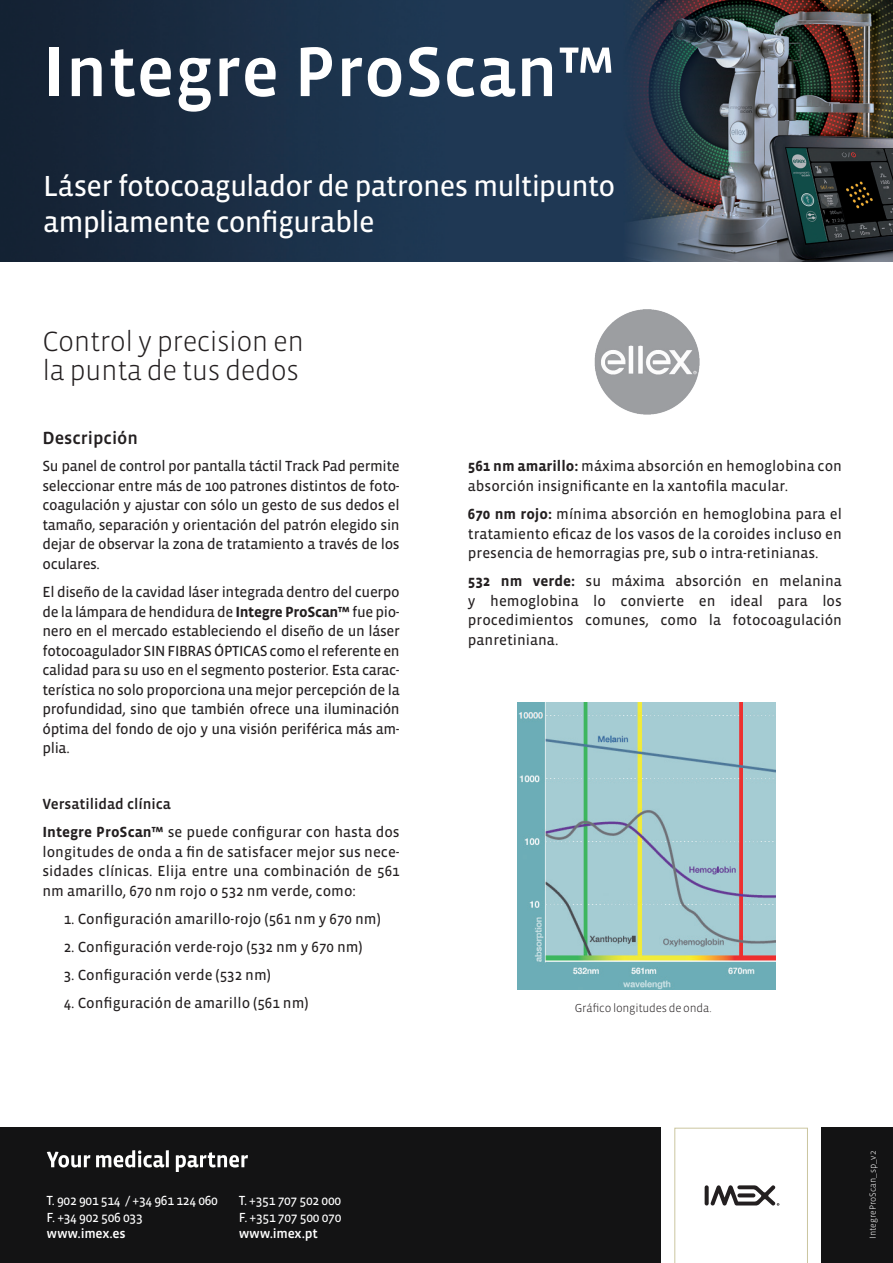
<style>
.page{position:relative;width:893px;height:1263px;background:#fff}
.page>*{position:absolute;margin:0;border:0;box-sizing:border-box;transform-origin:0 0}
.t1{font:72px "Vista Sans Med";color:#fff}
.t2{font:29.7px/35.8px "Vista Sans Reg";letter-spacing:-.03em;color:#fff}
.t3{font:300 28.5px/29.4px "Vista Sans";letter-spacing:-.02em;color:#231f20}
.t4{font:18px "Vista Sans Med";color:#231f20}
.t5{font:15px/19.5px "Vista Sans Reg";color:#231f20;text-align:justify}
.t6{font:15px "Vista Sans Med";color:#231f20}
.t7{font:13.5px/16.5px "Vista Sans Reg";letter-spacing:-.02em;color:#fff}
.t8{font:13.5px "Vista Sans Med";letter-spacing:-.02em;color:#fff}
.t9{font:300 11.85px "Vista Sans";letter-spacing:-.02em;color:#231f20}
.t10{font:300 9px "Vista Sans";color:#fff}
.s1{font-family:"Vista Sans";font-weight:700}
</style>
<div class="page">
<svg style="left:674px;top:1128px;width:134px;height:135px"></svg>
<div style="left:821px;top:1128px;width:72px;height:135px;background:#131314"></div>
<div style="left:0;top:1128px;width:661px;height:135px;background:#131314"></div>
<svg style="left:47px;top:1150px;width:201px;height:22px"></svg>
<img style="left:0;top:0;width:893px;height:262px">
<img style="left:594px;top:309px;width:106px;height:106px">
<img style="left:518px;top:703px;width:258px;height:286px">
<h1 class="t1" style="left:43px;top:35px;width:573px">Integre ProScan™</h1>
<h2 class="t2" style="left:43px;top:169px;width:574px">Láser fotocoagulador de patrones multipunto ampliamente configurable</h2>
<h3 class="t3" style="left:43px;top:327px;width:263px">Control y precision en la punta de tus dedos</h3>
<p class="t4" style="left:43px;top:428px;width:97px">Descripción</p>
<p class="t5" style="left:43px;top:457px;width:359px">Su panel de control por pantalla táctil Track Pad permite seleccionar entre más de 100 patrones distintos de foto&shy;coagulación y ajustar con sólo un gesto de sus dedos el tamaño, separación y orientación del patrón elegido sin dejar de observar la zona de tratamiento a través de los oculares.</p>
<p class="t5" style="left:43px;top:582px;width:359px">El diseño de la cavidad láser integrada dentro del cuerpo de la lámpara de hendidura de <span class="s1">Integre ProScan™</span> fue pio&shy;nero en el mercado estableciendo el diseño de un láser fotocoagulador SIN FIBRAS ÓPTICAS como el referente en calidad para su uso en el segmento posterior. Esta carac&shy;terística no solo proporciona una mejor percepción de la profundidad, sino que también ofrece una iluminación óptima del fondo de ojo y una visión periférica más am&shy;plia.</p>
<p class="t6" style="left:43px;top:796px;width:130px">Versatilidad clínica</p>
<p class="t5" style="left:43px;top:822px;width:359px"><span class="s1">Integre ProScan™</span> se puede configurar con hasta dos longitudes de onda a fin de satisfacer mejor sus nece&shy;sidades clínicas. Elija entre una combinación de 561 nm amarillo, 670 nm rojo o 532 nm verde, como:</p>
<p class="t5" style="left:64px;top:909px;width:318px">1. Configuración amarillo-rojo (561 nm y 670 nm)</p>
<p class="t5" style="left:64px;top:937px;width:300px">2. Configuración verde-rojo (532 nm y 670 nm)</p>
<p class="t5" style="left:64px;top:965px;width:209px">3. Configuración verde (532 nm)</p>
<p class="t5" style="left:64px;top:993px;width:246px">4. Configuración de amarillo (561 nm)</p>
<p class="t5" style="left:468px;top:457px;width:375px"><span class="s1">561 nm amarillo:</span> máxima absorción en hemoglobina con absorción insignificante en la xantofila macular.</p>
<p class="t5" style="left:468px;top:504px;width:375px"><span class="s1">670 nm rojo:</span> mínima absorción en hemoglobina para el tratamiento eficaz de los vasos de la coroides incluso en presencia de hemorragias pre, sub o intra-retinianas.</p>
<p class="t5" style="left:468px;top:571px;width:375px"><span class="s1">532 nm verde:</span> su máxima absorción en melanina y hemoglobina lo convierte en ideal para los procedimientos comunes, como la fotocoagulación panretiniana.</p>
<p class="t9" style="left:575px;top:1002px;width:139px">Gráfico longitudes de onda.</p>
<p class="t7" style="left:47px;top:1193px;width:173px">T. 902 901 514 / +34 961 124 060<br>F. +34 902 506 033</p>
<p class="t8" style="left:47px;top:1227px;width:81px">www.imex.es</p>
<p class="t7" style="left:239px;top:1193px;width:104px">T. +351 707 502 000<br>F. +351 707 500 070</p>
<p class="t8" style="left:239px;top:1227px;width:81px">www.imex.pt</p>
<p class="t10" style="left:868px;top:1239px;width:90px;rotate:-90deg">IntegreProScan_sp_v2</p>
</div>
